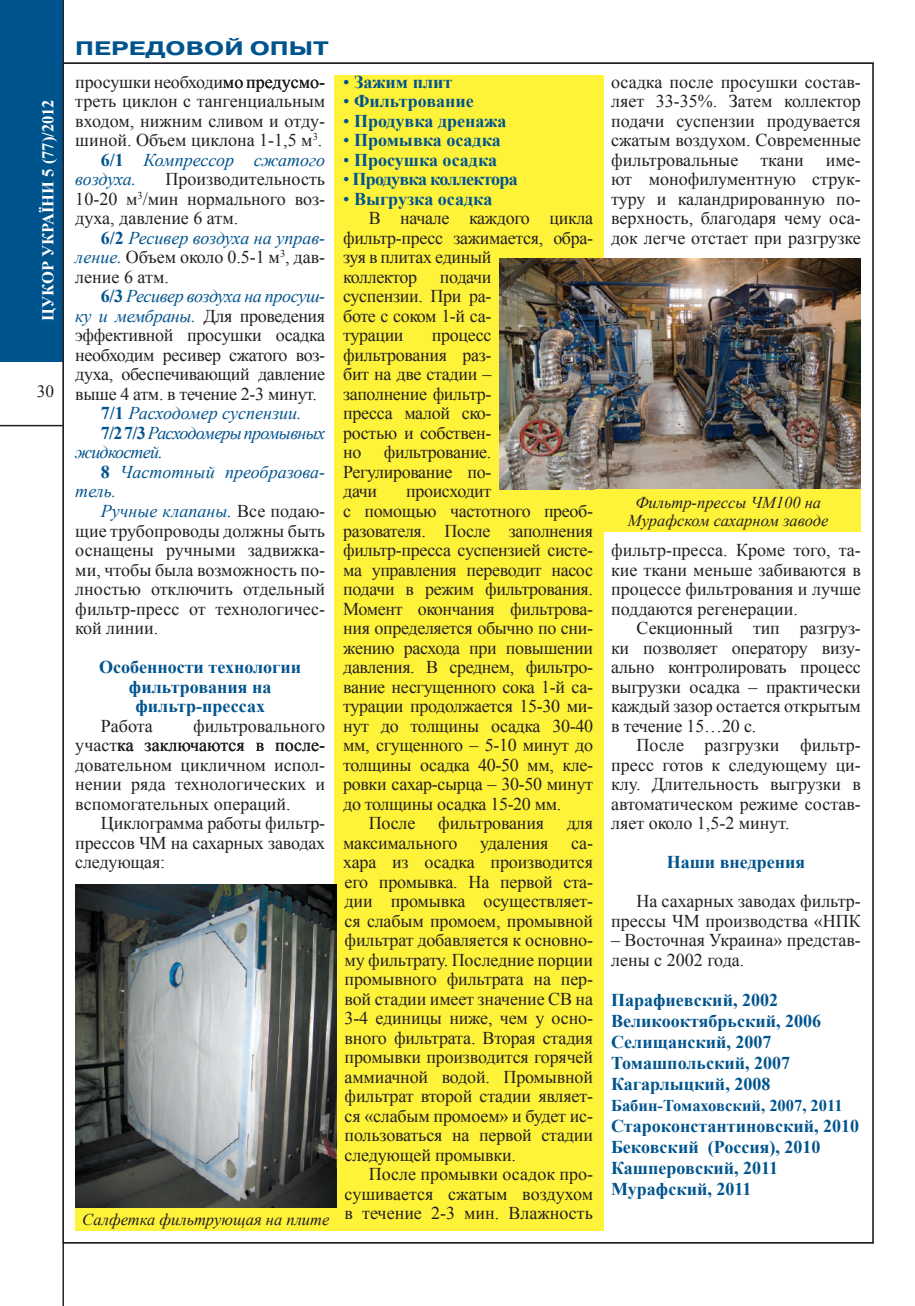
<style>
.page{position:relative;width:915px;height:1306px;background:#fff}
.page>*{position:absolute;margin:0;border:0;box-sizing:border-box;transform-origin:0 0}
.t1{font:700 19.5px "Pragmatica C";color:#00548e;scale:1.3 1}
.t2{font:18px/19.5px "Times New Roman";letter-spacing:-.015em;color:#231f20;text-align:justify}
.t3{font:700 18px/21px "Times New Roman";color:#00548e}
.t4{font:italic 18px "Times New Roman";letter-spacing:-.015em;color:#00548e}
.t5{font:italic 18px "Times New Roman";letter-spacing:-.04em;color:#00548e}
.t6{font:700 18px "Times New Roman";letter-spacing:-.04em;color:#00548e}
.t7{font:17.25px "Times New Roman";color:#231f20}
.t8{font:italic 16.5px/18px "Times New Roman";color:#231f20;text-align:center}
.t9{font:700 16.5px "Times New Roman";color:#00548e}
.t10{font:700 16.5px "Times New Roman";color:#fff}
.s1{font-weight:700;font-style:normal}
.s2{font-weight:700;color:#00548e}
.s3{font-style:italic;color:#00548e}
.s4{font-style:normal;color:#231f20}
.s5{font-weight:400}
</style>
<div class="page">
<div style="left:334px;top:75px;width:269px;height:1155px;background:#fff33a"></div>
<hr style="left:0;top:425px;width:63px;height:1px;background:#231f20">
<div style="left:0;top:0;width:63px;height:362px;background:#00548e"></div>
<hr style="left:872px;top:63px;width:1px;height:1180px;background:#231f20">
<hr style="left:63px;top:0;width:1px;height:1305px;background:#231f20">
<hr style="left:63px;top:63px;width:810px;height:1px;background:#231f20">
<hr style="left:63px;top:1242px;width:810px;height:1px;background:#231f20">
<img style="left:500px;top:258px;width:360px;height:232px">
<div style="left:595px;top:490px;width:265px;height:42px;background:#fff33a"></div>
<img style="left:76px;top:884px;width:260px;height:323px">
<div style="left:75px;top:1207px;width:261px;height:23px;background:#fff33a"></div>
<p class="t10" style="left:37px;top:320px;width:223px;rotate:-90deg">ЦУКОР УКРАЇНИ 5 (77)/2012</p>
<p class="t7" style="left:37px;top:380px;width:19px">30</p>
<p class="t1" style="left:75px;top:38px;width:196px">ПЕРЕДОВОЙ ОПЫТ</p>
<p class="t2" style="left:75px;top:72px;width:251px">просушки необходимо предусмо-</p>
<p class="t2" style="left:75px;top:91px;width:251px">треть циклон с тангенциальным</p>
<p class="t2" style="left:75px;top:111px;width:251px">входом, нижним сливом и отду-</p>
<p class="t2" style="left:75px;top:130px;width:248px">шиной. Объем циклона 1-1,5 м<sup>3</sup>.</p>
<p class="t4" style="left:101px;top:147px;width:226px"><span class="s1">6/1</span> Компрессор сжатого</p>
<p class="t4" style="left:75px;top:167px;width:63px">воздуха.</p>
<p class="t2" style="left:75px;top:169px;width:251px;text-indent:90px">Производительность 10-20 м<sup>3</sup>/мин нормального воз&shy;духа, давление 6 атм.</p>
<p class="t2" style="left:75px;top:228px;width:251px;text-indent:26px"><span class="s2">6/2</span> <span class="s3">Ресивер воздуха на управ&shy;ление.</span> Объем около 0.5-1 м<sup>3</sup>, дав&shy;ление 6 атм.</p>
<p class="t4" style="left:101px;top:284px;width:226px"><span class="s1">6/3</span> Ресивер воздуха на просуш-</p>
<p class="t2" style="left:75px;top:306px;width:251px"><span class="s3">ку и мембраны.</span> Для проведения</p>
<p class="t2" style="left:75px;top:325px;width:251px">эффективной просушки осадка</p>
<p class="t2" style="left:75px;top:345px;width:251px">необходим ресивер сжатого воз-</p>
<p class="t2" style="left:75px;top:364px;width:251px">духа, обеспечивающий давление</p>
<p class="t2" style="left:75px;top:384px;width:243px">выше 4 атм. в течение 2-3 минут.</p>
<p class="t4" style="left:101px;top:401px;width:202px"><span class="s1">7/1</span> Расходомер суспензии.</p>
<p class="t5" style="left:101px;top:420px;width:226px"><span class="s1">7/2 7/3</span>Расходомеры промывных</p>
<p class="t5" style="left:75px;top:440px;width:89px">жидкостей.</p>
<p class="t4" style="left:101px;top:459px;width:226px"><span class="s1">8</span> Частотный преобразова-</p>
<p class="t4" style="left:75px;top:479px;width:43px">тель.</p>
<p class="t4" style="left:101px;top:498px;width:226px">Ручные клапаны. <span class="s4">Все подаю-</span></p>
<p class="t2" style="left:75px;top:520px;width:251px">щие трубопроводы должны быть</p>
<p class="t2" style="left:75px;top:540px;width:251px">оснащены ручными задвижка-</p>
<p class="t2" style="left:75px;top:559px;width:251px">ми, чтобы была возможность по-</p>
<p class="t2" style="left:75px;top:579px;width:251px">лностью отключить отдельный</p>
<p class="t2" style="left:75px;top:598px;width:251px">фильтр-пресс от технологичес-</p>
<p class="t2" style="left:75px;top:618px;width:84px">кой линии.</p>
<p class="t3" style="left:99px;top:657px;width:203px;line-height:19.5px;text-align:center">Особенности технологии фильтрования на фильтр-прессах</p>
<p class="t2" style="left:101px;top:715px;width:54px">Работа</p>
<p class="t2" style="left:75px;top:715px;width:251px;text-indent:118px">фильтровального участка заключаются в после&shy;довательном цикличном испол&shy;нении ряда технологических и вспомогательных операций.</p>
<p class="t2" style="left:75px;top:813px;width:251px;text-indent:26px">Циклограмма работы фильтр&shy;прессов ЧМ на сахарных заводах следующая:</p>
<p class="t8" style="left:82px;top:1209px;width:248px">Салфетка фильтрующая на плите</p>
<p class="t3" style="left:343px;top:71px;width:111px"><span class="s5">•</span> Зажим плит</p>
<p class="t3" style="left:343px;top:90px;width:132px"><span class="s5">•</span> Фильтрование</p>
<p class="t3" style="left:343px;top:110px;width:165px"><span class="s5">•</span> Продувка дренажа</p>
<p class="t3" style="left:343px;top:129px;width:159px"><span class="s5">•</span> Промывка осадка</p>
<p class="t3" style="left:343px;top:149px;width:155px"><span class="s5">•</span> Просушка осадка</p>
<p class="t6" style="left:343px;top:167px;width:176px"><span class="s5">•</span> Продувка коллектора</p>
<p class="t3" style="left:343px;top:188px;width:151px"><span class="s5">•</span> Выгрузка осадка</p>
<p class="t2" style="left:368px;top:208px;width:226px">В начале каждого цикла</p>
<p class="t2" style="left:343px;top:228px;width:251px">фильтр-пресс зажимается, обра-</p>
<p class="t2" style="left:343px;top:247px;width:150px">зуя в плитах единый</p>
<p class="t2" style="left:343px;top:267px;width:75px">коллектор</p>
<p class="t2" style="left:343px;top:267px;width:150px;text-indent:97px">подачи суспензии. При ра&shy;боте с соком 1-й са&shy;турации</p>
<p class="t2" style="left:343px;top:325px;width:150px;text-indent:89px">процесс фильтрования раз&shy;бит на две стадии – заполнение фильтр&shy;пресса малой ско&shy;ростью и собствен&shy;но фильтрование.<br>Регулирование по&shy;дачи</p>
<p class="t2" style="left:406px;top:481px;width:87px">происходит</p>
<p class="t2" style="left:343px;top:501px;width:251px">с помощью частотного преоб-</p>
<p class="t2" style="left:343px;top:520px;width:251px">разователя. После заполнения</p>
<p class="t2" style="left:343px;top:540px;width:251px">фильтр-пресса суспензией систе-</p>
<p class="t2" style="left:343px;top:559px;width:251px">ма управления переводит насос</p>
<p class="t2" style="left:343px;top:579px;width:251px">подачи в режим фильтрования.</p>
<p class="t2" style="left:343px;top:598px;width:251px">Момент окончания фильтрова-</p>
<p class="t2" style="left:343px;top:618px;width:251px">ния определяется обычно по сни-</p>
<p class="t2" style="left:343px;top:637px;width:251px">жению расхода при повышении</p>
<p class="t2" style="left:343px;top:657px;width:251px">давления. В среднем, фильтро-</p>
<p class="t2" style="left:343px;top:676px;width:251px">вание несгущенного сока 1-й са-</p>
<p class="t2" style="left:343px;top:696px;width:251px">турации продолжается 15-30 ми-</p>
<p class="t2" style="left:343px;top:715px;width:251px">нут до толщины осадка 30-40</p>
<p class="t2" style="left:343px;top:735px;width:251px">мм, сгущенного – 5-10 минут до</p>
<p class="t2" style="left:343px;top:754px;width:251px">толщины осадка 40-50 мм, кле-</p>
<p class="t2" style="left:343px;top:774px;width:251px">ровки сахар-сырца – 30-50 минут</p>
<p class="t2" style="left:343px;top:793px;width:219px">до толщины осадка 15-20 мм.</p>
<p class="t2" style="left:368px;top:813px;width:48px">После</p>
<p class="t2" style="left:438px;top:813px;width:107px">фильтрования</p>
<p class="t2" style="left:566px;top:813px;width:28px">для</p>
<p class="t2" style="left:343px;top:832px;width:116px">максимального</p>
<p class="t2" style="left:480px;top:832px;width:70px">удаления</p>
<p class="t2" style="left:343px;top:832px;width:251px;text-indent:228px">са&shy;хара из осадка производится его промывка. На первой ста&shy;дии промывка осуществляет&shy;ся слабым промоем, промывной фильтрат добавляется к основно&shy;му фильтрату. Последние порции промывного фильтрата на пер&shy;вой стадии имеет значение СВ на 3-4 единицы ниже, чем у осно&shy;вного фильтрата. Вторая стадия промывки производится горячей аммиачной водой. Промывной фильтрат второй стадии являет&shy;ся «слабым промоем» и будет ис&shy;пользоваться на первой стадии следующей промывки.</p>
<p class="t2" style="left:344px;top:1164px;width:250px;text-indent:24px">После промывки осадок про&shy;сушивается сжатым воздухом в течение 2-3 мин. Влажность</p>
<p class="t2" style="left:611px;top:72px;width:251px">осадка после просушки состав&shy;ляет 33-35%. Затем коллектор подачи суспензии продувается сжатым воздухом. Современные фильтровальные ткани име&shy;ют монофилументную струк&shy;туру и каландрированную по&shy;верхность, благодаря чему оса&shy;док легче отстает при разгрузке</p>
<p class="t8" style="left:627px;top:492px;width:202px">Фильтр-прессы ЧМ100 на<br>Мурафском сахарном заводе</p>
<p class="t2" style="left:611px;top:540px;width:251px">фильтр-пресса. Кроме того, та&shy;кие ткани меньше забиваются в процессе фильтрования и лучше поддаются регенерации.</p>
<p class="t2" style="left:611px;top:618px;width:251px;text-indent:26px">Секционный тип разгруз&shy;ки позволяет оператору визу&shy;ально контролировать процесс выгрузки осадка – практически каждый зазор остается открытым в течение 15…20 с.</p>
<p class="t2" style="left:611px;top:735px;width:251px;text-indent:26px">После разгрузки фильтр&shy;пресс готов к следующему ци&shy;клу. Длительность выгрузки в автоматическом режиме состав&shy;ляет около 1,5-2 минут.</p>
<p class="t3" style="left:666px;top:851px;width:140px">Наши внедрения</p>
<p class="t2" style="left:611px;top:891px;width:251px;text-align:right">На сахарных заводах фильтр&shy;прессы ЧМ производства «НПК</p>
<p class="t2" style="left:611px;top:930px;width:251px">– Восточная Украина» представ&shy;лены с 2002 года.</p>
<p class="t3" style="left:611px;top:989px;width:211px">Парафиевский, 2002<br>Великооктябрьский, 2006<br>Селищанский, 2007<br>Томашпольский, 2007<br>Кагарлыцкий, 2008</p>
<p class="t9" style="left:611px;top:1094px;width:233px">Бабин-Томаховский, 2007, 2011</p>
<p class="t3" style="left:611px;top:1115px;width:249px">Староконстантиновский, 2010<br>Бековский (Россия), 2010<br>Кашперовский, 2011<br>Мурафский, 2011</p>
</div>
